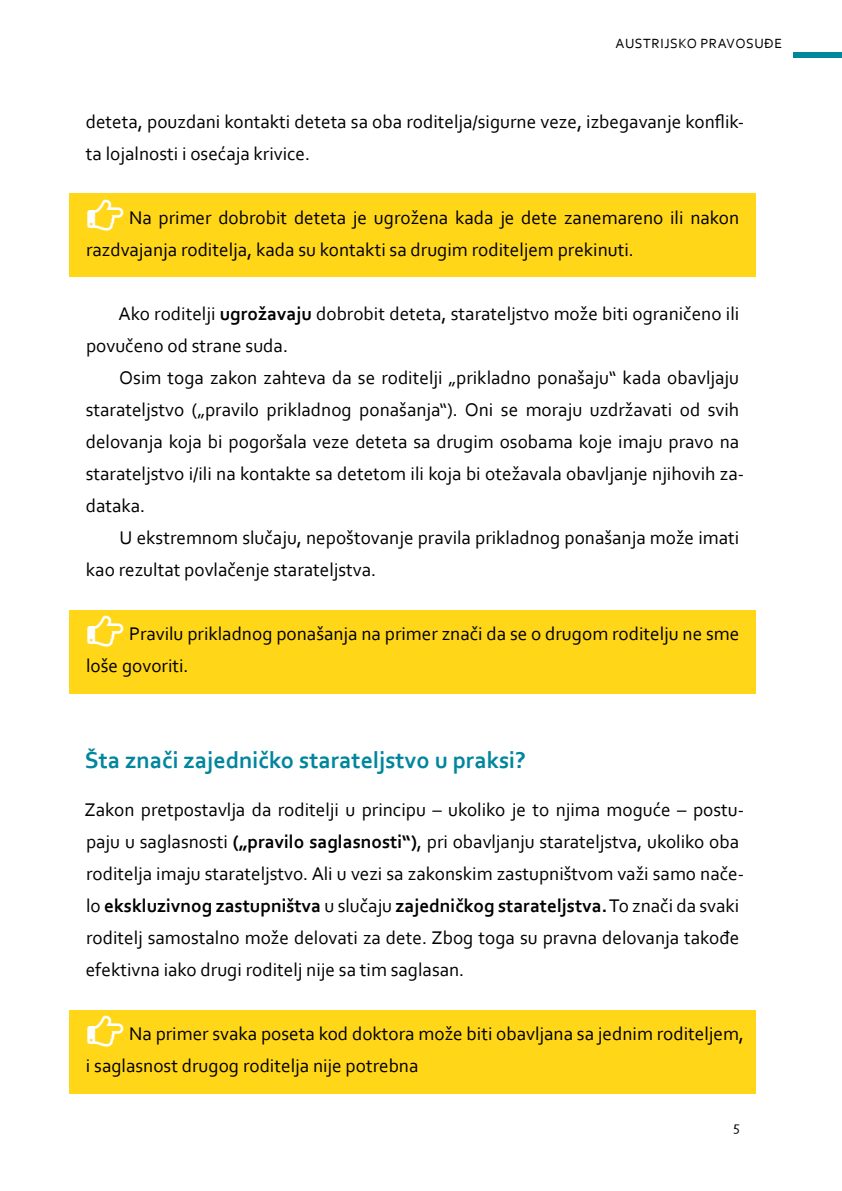
<style>
.page{position:relative;width:842px;height:1191px;background:#fff}
.page>*{position:absolute;margin:0;border:0;box-sizing:border-box;transform-origin:0 0}
.t1{font:700 24px "Corbel";color:#00869d}
.t2{font:19.2px/32px "Corbel";color:#000}
.t3{font:14px "Corbel";letter-spacing:.04em;color:#000}
.s1{font-weight:700}
</style>
<div class="page">
<div style="left:794px;top:52px;width:48px;height:6px;background:#00869d"></div>
<div style="left:69px;top:194px;width:687px;height:83px;background:#ffd618"></div>
<div style="left:69px;top:610px;width:687px;height:83px;background:#ffd618"></div>
<div style="left:69px;top:1010px;width:687px;height:83px;background:#ffd618"></div>
<p class="t3" style="left:616px;top:35px;width:168px">AUSTRIJSKO PRAVOSUĐE</p>
<p class="t2" style="left:86px;top:105px;width:660px">deteta, pouzdani kontakti deteta sa oba roditelja/sigurne veze, izbegavanje konflik&shy;ta lojalnosti i osećaja krivice.</p>
<p class="t2" style="left:86px;top:201px;width:655px;text-indent:43px">Na primer dobrobit deteta je ugrožena kada je dete zanemareno ili nakon razdvajanja roditelja, kada su kontakti sa drugim roditeljem prekinuti.</p>
<p class="t2" style="left:86px;top:297px;width:655px;text-indent:33px">Ako roditelji <span class="s1">ugrožavaju</span> dobrobit deteta, starateljstvo može biti ograničeno ili povučeno od strane suda.</p>
<p class="t2" style="left:86px;top:361px;width:660px;text-indent:34px">Osim toga zakon zahteva da se roditelji „prikladno ponašaju“ kada obavljaju starateljstvo („pravilo prikladnog ponašanja“). Oni se moraju uzdržavati od svih delovanja koja bi pogoršala veze deteta sa drugim osobama koje imaju pravo na starateljstvo i/ili na kontakte sa detetom ili koja bi otežavala obavljanje njihovih za&shy;dataka.</p>
<p class="t2" style="left:86px;top:521px;width:655px;text-indent:34px">U ekstremnom slučaju, nepoštovanje pravila prikladnog ponašanja može imati kao rezultat povlačenje starateljstva.</p>
<p class="t2" style="left:86px;top:617px;width:655px;text-indent:43px">Pravilu prikladnog ponašanja na primer znači da se o drugom roditelju ne sme loše govoriti.</p>
<p class="t1" style="left:85px;top:745px;width:442px">Šta znači zajedničko starateljstvo u praksi?</p>
<p class="t2" style="left:85px;top:793px;width:661px">Zakon pretpostavlja da roditelji u principu – ukoliko je to njima moguće – postu&shy;paju u saglasnosti <span class="s1">(„pravilo saglasnosti“)</span>, pri obavljanju starateljstva, ukoliko oba roditelja imaju starateljstvo. Ali u vezi sa zakonskim zastupništvom važi samo nače&shy;lo <span class="s1">ekskluzivnog zastupništva</span> u slučaju <span class="s1">zajedničkog starateljstva.</span> To znači da svaki roditelj samostalno može delovati za dete. Zbog toga su pravna delovanja takođe efektivna iako drugi roditelj nije sa tim saglasan.</p>
<p class="t2" style="left:86px;top:1017px;width:659px;text-indent:43px">Na primer svaka poseta kod doktora može biti obavljana sa jednim roditeljem, i saglasnost drugog roditelja nije potrebna</p>
<p class="t3" style="left:733px;top:1117px;width:8px">5</p>
</div>
